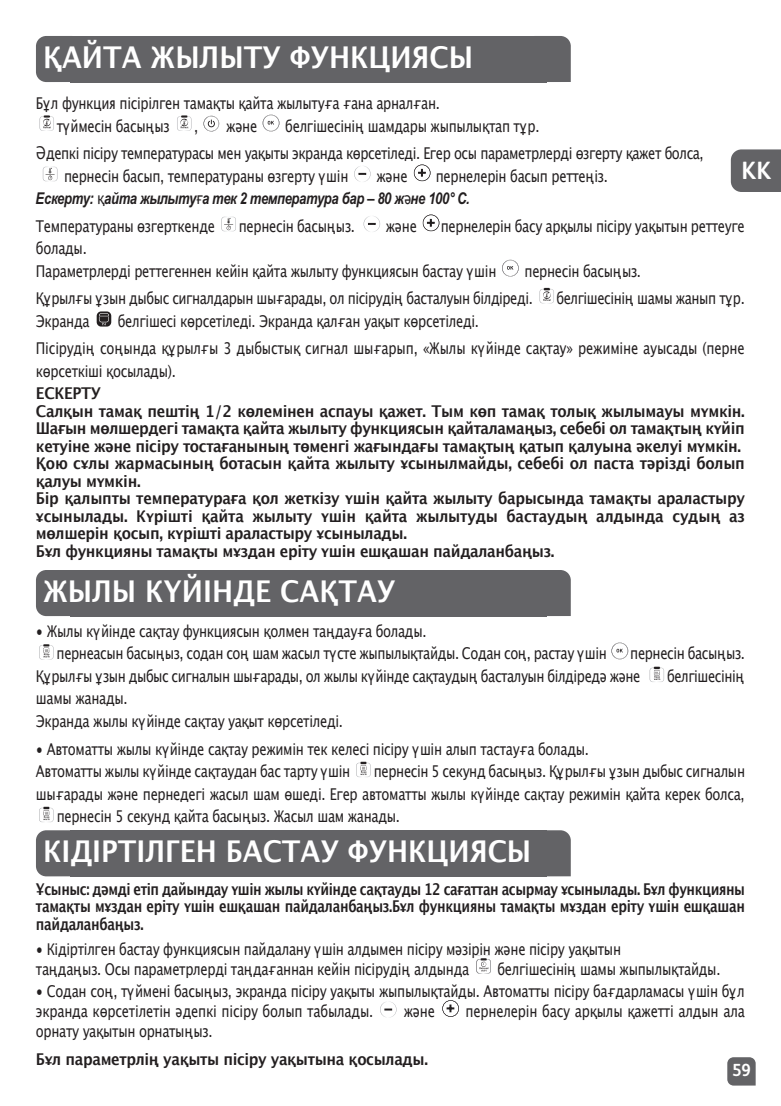
<style>
.page{position:relative;width:781px;height:1106px;background:#fff}
.page>*{position:absolute;margin:0;border:0;box-sizing:border-box;transform-origin:0 0}
.t1{font:700 30px "Lucida Grande";color:#fff;scale:.9 1}
.t2{font:700 25px "FS Albert";color:#fff}
.t3{font:700 17.5px "FS Albert";color:#fff;scale:.95 1}
.t4{font:16.25px/22.5px "Lucida Grande";letter-spacing:-.025em;color:#231f20;scale:.8 1}
.t5{font:700 16.25px/17.5px "Lucida Grande";letter-spacing:-.025em;color:#231f20;scale:.9 1}
.t6{font:700 16.25px/17.5px "Lucida Grande";letter-spacing:-.025em;color:#231f20;text-align:justify;scale:.8 1}
.t7{font:16.25px "Arial Cyrillic MT Bold Incl";letter-spacing:-.025em;color:#231f20;scale:.8 1}
.s1{font-family:"Lucida Grande"}
</style>
<div class="page">
<svg style="left:727px;top:1057px;width:28px;height:28px"></svg>
<svg style="left:40px;top:115px;width:14px;height:16px"></svg>
<svg style="left:177px;top:115px;width:14px;height:16px"></svg>
<svg style="left:203px;top:116px;width:16px;height:15px"></svg>
<svg style="left:263px;top:115px;width:16px;height:16px"></svg>
<svg style="left:43px;top:167px;width:14px;height:14px"></svg>
<svg style="left:354px;top:166px;width:16px;height:16px"></svg>
<svg style="left:414px;top:164px;width:16px;height:17px"></svg>
<svg style="left:221px;top:217px;width:15px;height:14px"></svg>
<svg style="left:363px;top:216px;width:17px;height:16px"></svg>
<svg style="left:423px;top:214px;width:16px;height:17px"></svg>
<svg style="left:502px;top:260px;width:16px;height:16px"></svg>
<svg style="left:539px;top:287px;width:15px;height:16px"></svg>
<svg style="left:97px;top:311px;width:14px;height:15px"></svg>
<svg style="left:39px;top:644px;width:15px;height:15px"></svg>
<svg style="left:611px;top:642px;width:17px;height:17px"></svg>
<svg style="left:649px;top:666px;width:15px;height:16px"></svg>
<svg style="left:356px;top:761px;width:14px;height:16px"></svg>
<svg style="left:39px;top:806px;width:15px;height:16px"></svg>
<svg style="left:476px;top:955px;width:15px;height:18px"></svg>
<svg style="left:380px;top:1001px;width:16px;height:16px"></svg>
<svg style="left:442px;top:1000px;width:17px;height:16px"></svg>
<div style="left:36px;top:36px;width:34px;height:46px;background:#636366"></div>
<svg style="left:546px;top:36px;width:24px;height:46px"></svg>
<div style="left:70px;top:36px;width:476px;height:46px;background:#636366"></div>
<div style="left:36px;top:570px;width:34px;height:46px;background:#636366"></div>
<svg style="left:546px;top:570px;width:24px;height:46px"></svg>
<div style="left:70px;top:570px;width:476px;height:46px;background:#636366"></div>
<div style="left:36px;top:830px;width:34px;height:46px;background:#636366"></div>
<svg style="left:546px;top:830px;width:24px;height:46px"></svg>
<div style="left:70px;top:830px;width:476px;height:46px;background:#636366"></div>
<div style="left:730px;top:149px;width:51px;height:43px;background:#636366"></div>
<h1 class="t1" style="left:43px;top:39px;width:479px">ҚАЙТА ЖЫЛЫТУ ФУНКЦИЯСЫ</h1>
<p class="t4" style="left:57px;top:92px;width:480px;text-indent:-21px">Бұл функция пісірілген тамақты қайта жылытуға ғана арналған. түймесін басыңыз</p>
<p class="t4" style="left:36px;top:112px;width:836px;line-height:27.5px;text-indent:249px">белгішесінің шамдары жыпылықтап тұр.<br>Әдепкі пісіру температурасы мен уақыты экранда көрсетіледі. Егер осы параметрлерді өзгерту қажет болса,</p>
<p class="t4" style="left:64px;top:164px;width:357px">пернесін басып, температураны өзгерту үшін</p>
<p class="t4" style="left:376px;top:164px;width:40px">және</p>
<p class="t4" style="left:436px;top:164px;width:217px">пернелерін басып реттеңіз.</p>
<p class="t7" style="left:36px;top:192px;width:544px">Ескерту: <span class="s1">қ</span>айта жылыту<span class="s1">ғ</span>а тек 2 температура бар – 80 ж<span class="s1">ә</span>не 100° С.</p>
<p class="t4" style="left:36px;top:214px;width:225px">Температураны өзгерткенде</p>
<p class="t4" style="left:239px;top:214px;width:147px">пернесін басыңыз.</p>
<p class="t4" style="left:386px;top:214px;width:40px">және</p>
<p class="t4" style="left:441px;top:214px;width:381px">пернелерін басу арқылы пісіру уақытын реттеуге</p>
<p class="t4" style="left:36px;top:237px;width:577px">болады.<br>Параметрлерді реттегеннен кейін қайта жылыту функциясын бастау үшін</p>
<p class="t4" style="left:226px;top:114px;width:40px">және</p>
<p class="t4" style="left:194px;top:114px;width:7px">,</p>
<h2 class="t2" style="left:741px;top:161px;width:31px">KK</h2>
<p class="t4" style="left:36px;top:257px;width:757px;line-height:27.5px;text-indent:488px">пернесін басыңыз.<br>Құрылғы ұзын дыбыс сигналдарын шығарады, ол пісірудің басталуын білдіреді.</p>
<p class="t4" style="left:556px;top:287px;width:237px">белгішесінің шамы жанып тұр.</p>
<p class="t4" style="left:36px;top:307px;width:887px;line-height:27.5px;text-indent:82px">белгішесі көрсетіледі. Экранда қалған уақыт көрсетіледі.<br>Пісірудің соңында құрылғы 3 дыбыстық сигнал шығарып, «Жылы күйінде сақтау» режиміне ауысады (перне</p>
<p class="t4" style="left:36px;top:359px;width:176px">көрсеткіші қосылады).</p>
<p class="t5" style="left:36px;top:384px;width:789px">ЕСКЕРТУ<br>Салқын тамақ пештің 1/2 көлемінен аспауы қажет. Тым көп тамақ толық жылымауы мүмкін.<br>Шағын мөлшердегі тамақта қайта жылыту функциясын қайталамаңыз, себебі ол тамақтың күйіп кетуіне және пісіру тостағанының төменгі жағындағы тамақтың қатып қалуына әкелуі мүмкін.<br>Қою сұлы жармасының ботасын қайта жылыту ұсынылмайды, себебі ол паста тәрізді болып қалуы мүмкін.<br>Бір қалыпты температураға қол жеткізу үшін қайта жылыту барысында тамақты араластыру ұсынылады. Күрішті қайта жылыту үшін қайта жылытуды бастаудың алдында судың аз мөлшерін қосып, күрішті араластыру ұсынылады.<br>Бұл функцияны тамақты мұздан еріту үшін ешқашан пайдаланбаңыз.</p>
<p class="t4" style="left:36px;top:309px;width:69px">Экранда</p>
<h1 class="t1" style="left:43px;top:572px;width:393px">ЖЫЛЫ КҮЙІНДЕ САҚТАУ</h1>
<p class="t4" style="left:57px;top:619px;width:689px;text-indent:-21px">• Жылы күйінде сақтау функциясын қолмен таңдауға болады.<br>пернеасын басыңыз, содан соң шам жасыл түсте жыпылықтайды. Содан соң, растау үшін</p>
<p class="t4" style="left:36px;top:642px;width:887px;text-indent:594px">пернесін басыңыз.<br>Құрылғы ұзын дыбыс сигналын шығарады, ол жылы күйінде сақтаудың басталуын білдіредә және</p>
<p class="t4" style="left:667px;top:664px;width:99px">белгішесінің</p>
<p class="t4" style="left:36px;top:687px;width:385px">шамы жанады.<br>Экранда жылы күйінде сақтау уақыт көрсетіледі.</p>
<p class="t4" style="left:36px;top:737px;width:692px">• Автоматты жылы күйінде сақтау режимін тек келесі пісіру үшін алып тастауға болады.<br>Автоматты жылы күйінде сақтаудан бас тарту үшін</p>
<p class="t4" style="left:374px;top:759px;width:465px">пернесін 5 секунд басыңыз. Құрылғы ұзын дыбыс сигналын</p>
<p class="t4" style="left:36px;top:782px;width:887px">шығарады және пернедегі жасыл шам өшеді. Егер автоматты жылы күйінде сақтау режимін қайта керек болса,</p>
<p class="t4" style="left:57px;top:804px;width:430px">пернесін 5 секунд қайта басыңыз. Жасыл шам жанады.</p>
<h1 class="t1" style="left:43px;top:832px;width:544px">КІДІРТІЛГЕН БАСТАУ ФУНКЦИЯСЫ</h1>
<p class="t6" style="left:36px;top:879px;width:887px">Ұсыныс: дәмді етіп дайындау үшін жылы күйінде сақтауды 12 сағаттан асырмау ұсынылады. Бұл функцияны тамақты мұздан еріту үшін ешқашан пайдаланбаңыз.Бұл функцияны тамақты мұздан еріту үшін ешқашан пайдаланбаңыз.</p>
<p class="t4" style="left:36px;top:938px;width:733px;line-height:20px">• Кідіртілген бастау функциясын пайдалану үшін алдымен пісіру мәзірін және пісіру уақытын таңдаңыз. Осы параметрлерді таңдағаннан кейін пісірудің алдында</p>
<p class="t4" style="left:497px;top:957px;width:280px">белгішесінің шамы жыпылықтайды.</p>
<p class="t4" style="left:36px;top:980px;width:887px;line-height:20px">• Содан соң, түймені басыңыз, экранда пісіру уақыты жыпылықтайды. Автоматты пісіру бағдарламасы үшін бұл экранда көрсетілетін әдепкі пісіру болып табылады.</p>
<p class="t4" style="left:403px;top:999px;width:41px">және</p>
<p class="t4" style="left:465px;top:999px;width:350px">пернелерін басу арқылы қажетті алдын ала</p>
<p class="t4" style="left:36px;top:1019px;width:222px">орнату уақытын орнатыңыз.</p>
<p class="t5" style="left:36px;top:1049px;width:437px">Бұл параметрлің уақыты пісіру уақытына қосылады.</p>
<p class="t3" style="left:732px;top:1063px;width:21px">59</p>
</div>
